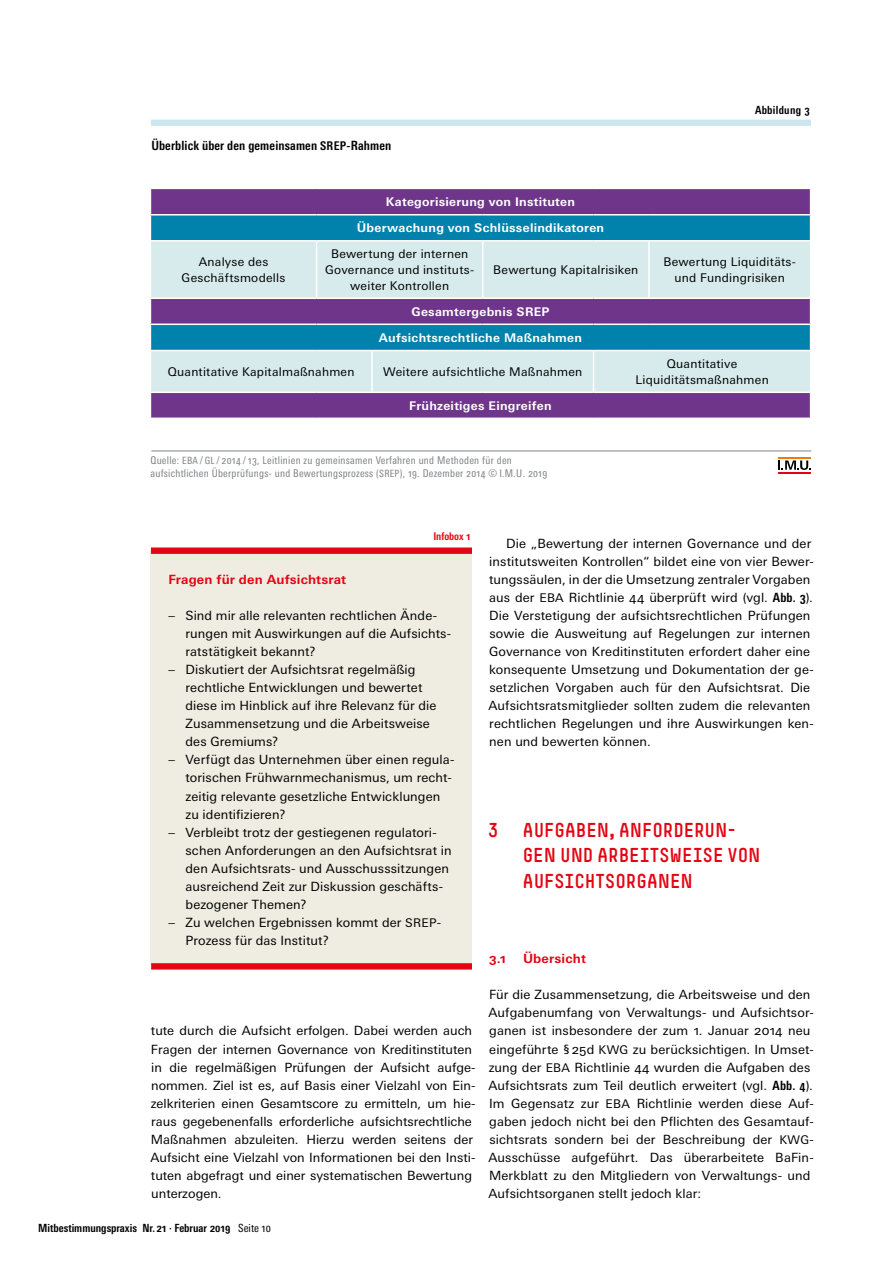
<style>
.page{position:relative;width:893px;height:1263px;background:#fff}
.page>*{position:absolute;margin:0;border:0;box-sizing:border-box;transform-origin:0 0}
.t1{font:19.8px/25.5px "Simple HBS";letter-spacing:.005em;color:#e30513}
.Grundtext{font:12.75px/18px "Univers Next Pro";letter-spacing:.005em;color:#000}
.Grundtext_o_E{font:12.75px/18px "Univers Next Pro";letter-spacing:.01em;color:#000}
.Untertitel___AT{font:700 condensed 12.75px "Univers Next Pro";letter-spacing:.01em;color:#000}
.Grundtext_o_E-2{font:700 12.75px "Univers Next Pro";letter-spacing:.01em;color:#e30513}
.Tabelle_Inhalt_Reg{font:12px/15.8px "Univers Next Pro";letter-spacing:.02em;color:#000;text-align:center}
.Tabelle_Inhalt_Reg-2{font:700 12px "Univers Next Pro";letter-spacing:.02em;color:#fff}
.t2{font:700 condensed 11.25px "Univers Next Pro";color:#000}
.t3{font:700 condensed 11.25px "Univers Next Pro";letter-spacing:.025em;color:#000}
.t4{font:condensed 10.65px/13.5px "Univers Next Pro";letter-spacing:.025em;color:#808285}
.Grundtext_o_E-3{font:700 condensed 10.65px "Univers Next Pro";color:#e30513}
.s1{font-size:12px}
.s2{font-size:10.05px}
.s3{font-weight:400}
.s4{font-weight:700;font-stretch:condensed}
</style>
<div class="page">
<div style="left:151px;top:189px;width:659px;height:229px;background:#6e358b"></div>
<div style="left:151px;top:215px;width:659px;height:25px;background:#0082ad"></div>
<svg style="left:151px;top:241px;width:659px;height:150px;background:#abd5e0"></svg>
<div style="left:150px;top:298px;width:661px;height:26px;background:#6e358b"></div>
<hr style="left:150px;top:214px;width:167px;height:1px;background:#fff">
<hr style="left:317px;top:214px;width:55px;height:1px;background:#fff">
<hr style="left:372px;top:214px;width:111px;height:1px;background:#fff">
<hr style="left:483px;top:214px;width:111px;height:1px;background:#fff">
<hr style="left:594px;top:214px;width:55px;height:1px;background:#fff">
<hr style="left:649px;top:214px;width:162px;height:1px;background:#fff">
<hr style="left:150px;top:324px;width:167px;height:1px;background:#fff">
<svg style="left:150px;top:299px;width:1px;height:51px"></svg>
<hr style="left:317px;top:324px;width:55px;height:1px;background:#fff">
<hr style="left:372px;top:324px;width:111px;height:1px;background:#fff">
<hr style="left:483px;top:324px;width:111px;height:1px;background:#fff">
<hr style="left:594px;top:324px;width:55px;height:1px;background:#fff">
<hr style="left:649px;top:324px;width:162px;height:1px;background:#fff">
<svg style="left:810px;top:299px;width:1px;height:51px"></svg>
<hr style="left:150px;top:350px;width:167px;height:1px;background:#fff">
<hr style="left:317px;top:350px;width:55px;height:1px;background:#fff">
<hr style="left:372px;top:350px;width:111px;height:1px;background:#fff">
<hr style="left:371px;top:351px;width:2px;height:40px;background:#fff">
<hr style="left:483px;top:350px;width:111px;height:1px;background:#fff">
<hr style="left:594px;top:350px;width:55px;height:1px;background:#fff">
<hr style="left:593px;top:351px;width:1px;height:40px;background:#fff">
<hr style="left:649px;top:350px;width:162px;height:1px;background:#fff">
<hr style="left:150px;top:391px;width:167px;height:2px;background:#fff">
<hr style="left:317px;top:391px;width:55px;height:2px;background:#fff">
<hr style="left:372px;top:391px;width:111px;height:2px;background:#fff">
<hr style="left:483px;top:391px;width:111px;height:2px;background:#fff">
<hr style="left:594px;top:391px;width:55px;height:2px;background:#fff">
<hr style="left:649px;top:391px;width:162px;height:2px;background:#fff">
<hr style="left:150px;top:240px;width:167px;height:1px;background:#fff">
<hr style="left:317px;top:240px;width:55px;height:1px;background:#fff">
<hr style="left:316px;top:241px;width:1px;height:56px;background:#fff">
<hr style="left:372px;top:240px;width:111px;height:1px;background:#fff">
<hr style="left:483px;top:240px;width:111px;height:1px;background:#fff">
<hr style="left:482px;top:241px;width:1px;height:56px;background:#fff">
<hr style="left:594px;top:240px;width:55px;height:1px;background:#fff">
<hr style="left:649px;top:240px;width:162px;height:1px;background:#fff">
<hr style="left:648px;top:241px;width:2px;height:56px;background:#fff">
<hr style="left:150px;top:297px;width:167px;height:2px;background:#fff">
<hr style="left:317px;top:297px;width:55px;height:2px;background:#fff">
<hr style="left:372px;top:297px;width:111px;height:2px;background:#fff">
<hr style="left:483px;top:297px;width:111px;height:2px;background:#fff">
<hr style="left:594px;top:297px;width:55px;height:2px;background:#fff">
<hr style="left:649px;top:297px;width:162px;height:2px;background:#fff">
<div style="left:151px;top:120px;width:660px;height:6px;background:#cce6ef"></div>
<hr style="left:151px;top:451px;width:660px;height:1px;background:#808285">
<svg style="left:778px;top:457px;width:33px;height:17px"></svg>
<hr style="left:778px;top:457px;width:32px;height:1px;background:#ef7c00">
<hr style="left:778px;top:472px;width:32px;height:1px;background:#e30513">
<svg style="left:778px;top:460px;width:32px;height:10px"></svg>
<div style="left:151px;top:550px;width:321px;height:414px;background:#efede1"></div>
<div style="left:151px;top:547px;width:321px;height:7px;background:#e30513"></div>
<div style="left:151px;top:963px;width:321px;height:6px;background:#e30513"></div>
<p class="Untertitel___AT" style="left:151px;top:138px;width:241px">Überblick über den gemeinsamen <span class="s1">SREP</span>-Rahmen</p>
<p class="Tabelle_Inhalt_Reg-2" style="left:386px;top:195px;width:191px">Kategorisierung von Instituten</p>
<p class="Tabelle_Inhalt_Reg-2" style="left:357px;top:221px;width:249px">Überwachung von Schlüsselindikatoren</p>
<p class="t3" style="left:755px;top:103px;width:56px">Abbildung 3</p>
<p class="Tabelle_Inhalt_Reg" style="left:182px;top:254px;width:105px">Analyse des<br>Geschäftsmodells</p>
<p class="Tabelle_Inhalt_Reg" style="left:325px;top:246px;width:151px">Bewertung der internen<br>Governance und instituts&shy;weiter Kontrollen</p>
<p class="Tabelle_Inhalt_Reg" style="left:493px;top:262px;width:147px">Bewertung Kapitalrisiken</p>
<p class="Tabelle_Inhalt_Reg" style="left:663px;top:254px;width:134px">Bewertung Liquiditäts&shy;und Fundingrisiken</p>
<p class="Tabelle_Inhalt_Reg-2" style="left:411px;top:304px;width:140px">Gesamtergebnis SREP</p>
<p class="Tabelle_Inhalt_Reg-2" style="left:379px;top:330px;width:205px">Aufsichtsrechtliche Maßnahmen</p>
<p class="Tabelle_Inhalt_Reg" style="left:168px;top:364px;width:188px">Quantitative Kapitalmaßnahmen</p>
<p class="Tabelle_Inhalt_Reg" style="left:383px;top:364px;width:201px">Weitere aufsichtliche Maßnahmen</p>
<p class="Tabelle_Inhalt_Reg" style="left:635px;top:356px;width:135px">Quantitative<br>Liquiditätsmaßnahmen</p>
<p class="Tabelle_Inhalt_Reg-2" style="left:409px;top:398px;width:144px">Frühzeitiges Eingreifen</p>
<p class="t4" style="left:150px;top:453px;width:398px">Quelle: <span class="s2">EBA</span> / <span class="s2">GL</span> / 2014 /13, Leitlinien zu gemeinsamen Verfahren und Methoden für den aufsichtlichen Überprüfungs- und Bewertungsprozess (<span class="s2">SREP</span>), 19. Dezember 2014 © I.M.U. 2019</p>
<p class="Grundtext_o_E-3" style="left:433px;top:530px;width:39px">Infobox 1</p>
<p class="Grundtext_o_E-2" style="left:168px;top:571px;width:179px">Fragen für den Aufsichtsrat</p>
<p class="Grundtext" style="left:185px;top:606px;width:267px;text-indent:-17px">– Sind mir alle relevanten rechtlichen Ände&shy;rungen mit Auswirkungen auf die Aufsichts&shy;ratstätigkeit bekannt?</p>
<p class="Grundtext" style="left:185px;top:660px;width:252px;text-indent:-17px">– Diskutiert der Aufsichtsrat regelmäßig rechtliche Entwicklungen und bewertet diese im Hinblick auf ihre Relevanz für die Zusammensetzung und die Arbeitsweise des Gremiums?</p>
<p class="Grundtext" style="left:185px;top:751px;width:270px;text-indent:-17px">– Verfügt das Unternehmen über einen regula&shy;torischen Frühwarnmechanismus, um recht&shy;zeitig relevante gesetzliche Entwicklungen zu identifizieren?</p>
<p class="Grundtext" style="left:185px;top:823px;width:268px;text-indent:-17px">– Verbleibt trotz der gestiegenen regulatori&shy;schen Anforderungen an den Aufsichtsrat in den Aufsichtsrats- und Ausschusssitzungen ausreichend Zeit zur Diskussion geschäfts&shy;bezogener Themen?</p>
<p class="Grundtext" style="left:185px;top:913px;width:257px;text-indent:-17px">– Zu welchen Ergebnissen kommt der <span class="s1">SREP</span>-<br>Prozess für das Institut?</p>
<p class="Grundtext" style="left:150px;top:1022px;width:326px">tute durch die Aufsicht erfolgen. Dabei werden auch Fragen der internen Governance von Kreditinstituten in die regelmäßigen Prüfungen der Aufsicht aufge&shy;nommen. Ziel ist es, auf Basis einer Vielzahl von Ein&shy;zelkriterien einen Gesamtscore zu ermitteln, um hie&shy;raus gegebenenfalls erforderliche aufsichtsrechtliche Maßnahmen abzuleiten. Hierzu werden seitens der Aufsicht eine Vielzahl von Informationen bei den Insti&shy;tuten abgefragt und einer systematischen Bewertung unterzogen.</p>
<p class="t2" style="left:38px;top:1221px;width:234px">Mitbestimmungspraxis Nr. 21 · Februar 2019 <span class="s3">Seite 10</span></p>
<p class="Grundtext" style="left:488px;top:534px;width:327px;text-indent:18px">Die „Bewertung der internen Governance und der institutsweiten Kontrollen“ bildet eine von vier Bewer&shy;tungssäulen, in der die Umsetzung zentraler Vorgaben aus der <span class="s1">EBA</span> Richtlinie 44 überprüft wird (vgl. <span class="s4">Abb. 3</span>).<br>Die Verstetigung der aufsichtsrechtlichen Prüfungen sowie die Ausweitung auf Regelungen zur internen Governance von Kreditinstituten erfordert daher eine konsequente Umsetzung und Dokumentation der ge&shy;setzlichen Vorgaben auch für den Aufsichtsrat. Die Aufsichtsratsmitglieder sollten zudem die relevanten rechtlichen Regelungen und ihre Auswirkungen ken&shy;nen und bewerten können.</p>
<p class="t1" style="left:523px;top:817px;width:239px;text-indent:-35px">3 AUFGABEN, ANFORDERUN-<br>GEN UND ARBEITSWEISE VON<br>AUFSICHTSORGANEN</p>
<p class="Grundtext_o_E-2" style="left:489px;top:951px;width:19px">3.1</p>
<p class="Grundtext_o_E-2" style="left:523px;top:951px;width:64px">Übersicht</p>
<p class="Grundtext_o_E" style="left:488px;top:986px;width:327px">Für die Zusammensetzung, die Arbeitsweise und den Aufgabenumfang von Verwaltungs- und Aufsichtsor&shy;ganen ist insbesondere der zum 1. Januar 2014 neu eingeführte §25d <span class="s1">KWG</span> zu berücksichtigen. In Umset&shy;zung der <span class="s1">EBA</span> Richtlinie 44 wurden die Aufgaben des Aufsichtsrats zum Teil deutlich erweitert (vgl. <span class="s4">Abb. 4</span>).<br>Im Gegensatz zur <span class="s1">EBA</span> Richtlinie werden diese Auf&shy;gaben jedoch nicht bei den Pflichten des Gesamtauf&shy;sichtsrats sondern bei der Beschreibung der <span class="s1">KWG</span>-Ausschüsse aufgeführt. Das überarbeitete BaFin-Merkblatt zu den Mitgliedern von Verwaltungs- und Aufsichtsorganen stellt jedoch klar:</p>
</div>
